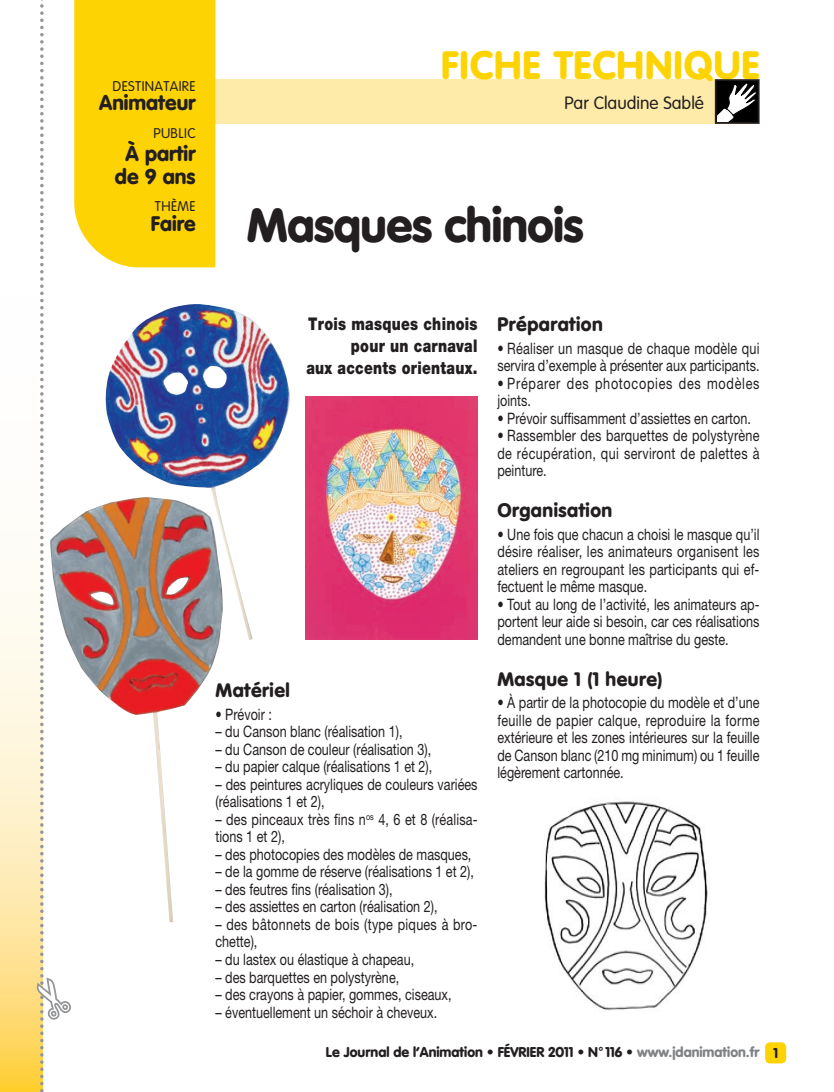
<style>
.page{position:relative;width:834px;height:1092px;background:#fff}
.page>*{position:absolute;margin:0;border:0;box-sizing:border-box;transform-origin:0 0}
.t1{font:900 47.25px "VAG Rounded";letter-spacing:-.01em;color:#231f20}
.t2{font:900 39.02px "VAG Rounded";letter-spacing:.025em;color:#fed304}
.t3{font:900 21px/22.8px "VAG Rounded";color:#231f20;text-align:center}
.t4{font:900 20.82px "VAG Rounded";color:#231f20}
.t5{font:900 19.25px "VAG Rounded";letter-spacing:.025em;color:#231f20}
.t6{font:900 17.5px/21.9px "Helvetica Neue";letter-spacing:.02em;color:#231f20;text-align:right;scale:.8 1}
.t7{font:300 17.5px "VAG Rounded";color:#231f20}
.t8{font:15.75px/17.5px "Helvetica Neue";color:#231f20;text-align:justify;scale:.8 1}
.t9{font:15.75px/17.5px "Helvetica Neue";letter-spacing:.02em;color:#231f20;scale:.8 1}
.t10{font:15.75px/17.5px "Helvetica Neue";letter-spacing:.055em;color:#231f20;scale:.8 1}
.t11{font:900 14px "VAG Rounded";color:#231f20}
.t12{font:300 13.83px "VAG Rounded";letter-spacing:.025em;color:#231f20}
.s1{color:#808285}
</style>
<div class="page">
<div style="left:76px;top:79px;width:683px;height:45px;background:#ffeba9"></div>
<div style="left:74px;top:0;width:141px;height:267px;background:#fed304"></div>
<svg style="left:0;top:582px;width:34px;height:509px;background:#feebb5"></svg>
<div style="left:765px;top:1042px;width:21px;height:21px;background:#fed304;border-radius:5px"></div>
<svg style="left:717px;top:82px;width:39px;height:39px;background:#5d5d5d"></svg>
<div style="left:714px;top:79px;width:45px;height:45px;border:2px solid #231f20"></div>
<img style="left:305px;top:396px;width:172px;height:243px">
<img style="left:544px;top:801px;width:164px;height:210px">
<img style="left:105px;top:304px;width:185px;height:336px">
<img style="left:74px;top:497px;width:149px;height:425px">
<svg style="left:34px;top:0;width:40px;height:1092px"></svg>
<h2 class="t2" style="left:441px;top:41px;width:320px">Fiche technique</h2>
<p class="t12" style="left:113px;top:79px;width:84px">DESTINATAIRE</p>
<h3 class="t4" style="left:99px;top:90px;width:98px">Animateur</h3>
<p class="t12" style="left:153px;top:125px;width:43px">PUBLIC</p>
<h3 class="t3" style="left:115px;top:143px;width:83px">À partir de 9 ans</h3>
<p class="t12" style="left:155px;top:199px;width:42px">THÈME</p>
<h3 class="t4" style="left:151px;top:210px;width:46px">Faire</h3>
<h1 class="t1" style="left:247px;top:197px;width:338px">Masques chinois</h1>
<p class="t7" style="left:564px;top:93px;width:141px">PAR CLAUDINE SABLÉ</p>
<p class="t6" style="left:306px;top:312px;width:215px">Trois masques chinois pour un carnaval<br>aux accents orientaux.</p>
<p class="t5" style="left:215px;top:679px;width:76px">Matériel</p>
<p class="t8" style="left:215px;top:705px;width:72px">• Prévoir :</p>
<p class="t8" style="left:215px;top:722px;width:235px">– du Canson blanc (réalisation 1),</p>
<p class="t8" style="left:215px;top:740px;width:271px">– du Canson de couleur (réalisation 3),</p>
<p class="t8" style="left:215px;top:757px;width:273px">– du papier calque (réalisations 1 et 2),</p>
<p class="t8" style="left:215px;top:775px;width:329px">– des peintures acryliques de couleurs variées (réalisations 1 et 2),</p>
<p class="t8" style="left:215px;top:810px;width:329px">– des pinceaux très fins n<sup>os</sup> 4, 6 et 8 (réalisa&shy;tions 1 et 2),</p>
<p class="t8" style="left:215px;top:845px;width:321px">– des photocopies des modèles de masques,</p>
<p class="t8" style="left:215px;top:862px;width:324px">– de la gomme de réserve (réalisations 1 et 2),</p>
<p class="t8" style="left:215px;top:880px;width:223px">– des feutres fins (réalisation 3),</p>
<p class="t8" style="left:215px;top:897px;width:279px">– des assiettes en carton (réalisation 2),</p>
<p class="t9" style="left:215px;top:915px;width:329px">– des bâtonnets de bois (type piques à bro&shy;chette),</p>
<p class="t8" style="left:215px;top:950px;width:250px">– du lastex ou élastique à chapeau,</p>
<p class="t8" style="left:215px;top:967px;width:231px">– des barquettes en polystyrène,</p>
<p class="t8" style="left:215px;top:985px;width:296px">– des crayons à papier, gommes, ciseaux,</p>
<p class="t8" style="left:215px;top:1002px;width:279px">– éventuellement un séchoir à cheveux.</p>
<p class="t5" style="left:497px;top:313px;width:107px">Préparation</p>
<p class="t8" style="left:497px;top:339px;width:329px">• Réaliser un masque de chaque modèle qui servira d’exemple à présenter aux participants.</p>
<p class="t10" style="left:497px;top:374px;width:329px">• Préparer des photocopies des modèles joints.</p>
<p class="t8" style="left:497px;top:409px;width:318px">• Prévoir suffisamment d’assiettes en carton.</p>
<p class="t8" style="left:497px;top:427px;width:329px">• Rassembler des barquettes de polystyrène de récupération, qui serviront de palettes à peinture.</p>
<p class="t5" style="left:497px;top:499px;width:116px">Organisation</p>
<p class="t8" style="left:497px;top:525px;width:329px">• Une fois que chacun a choisi le masque qu’il désire réaliser, les animateurs organisent les ateliers en regroupant les participants qui ef&shy;fectuent le même masque.</p>
<p class="t8" style="left:497px;top:595px;width:329px">• Tout au long de l’activité, les animateurs ap&shy;portent leur aide si besoin, car ces réalisations demandent une bonne maîtrise du geste.</p>
<p class="t5" style="left:497px;top:667px;width:167px">Masque 1 (1 heure)</p>
<p class="t8" style="left:497px;top:693px;width:329px">• À partir de la photocopie du modèle et d’une feuille de papier calque, reproduire la forme extérieure et les zones intérieures sur la feuille de Canson blanc (210 mg minimum) ou 1 feuille légèrement cartonnée.</p>
<p class="t11" style="left:326px;top:1043px;width:453px">Le Journal de l’Animation • févrIER 2011 • N° 116 • <span class="s1">www.jdanimation.fr</span> 1</p>
</div>
